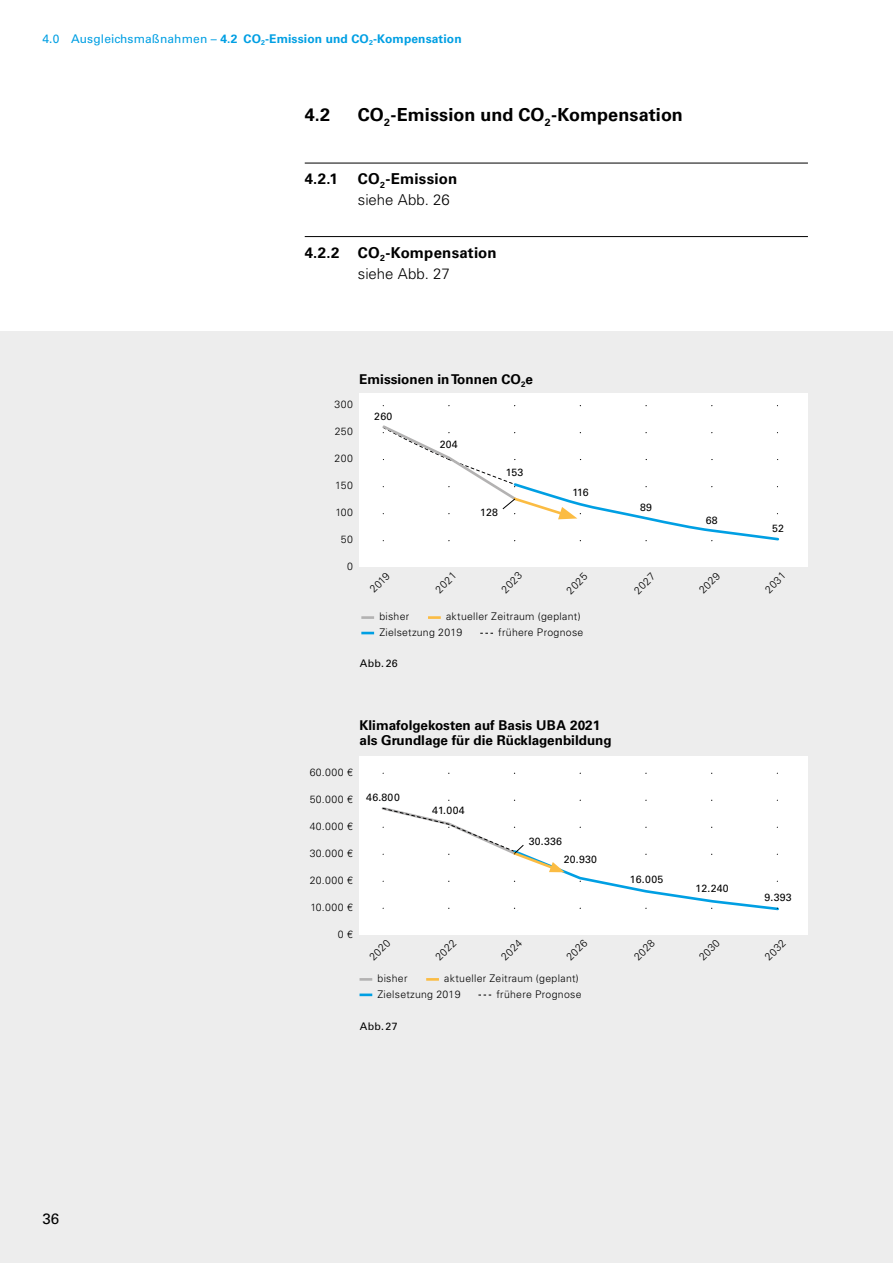
<style>
.page{position:relative;width:893px;height:1263px;background:#fff}
.page>*{position:absolute;margin:0;border:0;box-sizing:border-box;transform-origin:0 0}
.t1{font:700 18px "Univers LT Std";letter-spacing:.005em;color:#000}
.t2{font:700 15px/21px "Univers LT Std";letter-spacing:.01em;color:#000}
.t3{font:15px "Univers LT Std";color:#000}
.t4{font:700 13.5px/15px "Univers LT Std";color:#000}
.t5{font:700 12px "Univers LT Std";letter-spacing:.01em;color:#009fe3}
.t6{font:300 10.5px/15.5px "Univers LT Std";letter-spacing:.025em;color:#000}
.t7{font:10.5px "Univers LT Std";letter-spacing:.02em;color:#000}
.s1{font-weight:400}
.s2{font-weight:300}
</style>
<div class="page">
<div style="left:0;top:332px;width:893px;height:931px;background:#ededed"></div>
<div style="left:274px;top:331px;width:574px;height:331px;background:#ededed"></div>
<div style="left:359px;top:394px;width:449px;height:173px;background:#fff"></div>
<svg style="left:382px;top:425px;width:398px;height:117px"></svg>
<svg style="left:361px;top:616px;width:13px;height:3px"></svg>
<svg style="left:428px;top:616px;width:13px;height:3px"></svg>
<svg style="left:361px;top:632px;width:13px;height:2px"></svg>
<div style="left:703px;top:505px;width:15px;height:15px;background:#fff;border-radius:50%"></div>
<div style="left:639px;top:501px;width:15px;height:15px;background:#fff;border-radius:50%"></div>
<div style="left:570px;top:478px;width:16px;height:16px;background:#fff;border-radius:50%"></div>
<div style="left:359px;top:756px;width:448px;height:178px;background:#fff"></div>
<svg style="left:381px;top:800px;width:398px;height:111px"></svg>
<svg style="left:360px;top:978px;width:12px;height:3px"></svg>
<svg style="left:426px;top:978px;width:13px;height:3px"></svg>
<svg style="left:360px;top:993px;width:12px;height:3px"></svg>
<div style="left:376px;top:790px;width:15px;height:16px;background:#fff;border-radius:50%"></div>
<div style="left:575px;top:842px;width:15px;height:16px;background:#fff;border-radius:50%"></div>
<div style="left:705px;top:869px;width:16px;height:15px;background:#fff;border-radius:50%"></div>
<hr style="left:305px;top:163px;width:503px;height:1px;background:#000">
<hr style="left:305px;top:236px;width:503px;height:1px;background:#000">
<p class="t5" style="left:43px;top:31px;width:421px"><span class="s1">4.0 Ausgleichsmaßnahmen –</span> 4.2 CO<sub>2</sub>-Emission und CO<sub>2</sub>-Kompensation</p>
<h1 class="t1" style="left:305px;top:104px;width:27px">4.2</h1>
<h1 class="t1" style="left:358px;top:104px;width:327px">CO<sub>2</sub>-Emission und CO<sub>2</sub>-Kompensation</h1>
<h2 class="t2" style="left:305px;top:169px;width:35px">4.2.1</h2>
<h2 class="t2" style="left:358px;top:169px;width:101px">CO<sub>2</sub>-Emission <span class="s2">siehe Abb. 26</span></h2>
<h2 class="t2" style="left:305px;top:242px;width:194px;text-align:center">4.2.2 CO<sub>2</sub>-Kompensation <span class="s2">siehe Abb. 27</span></h2>
<p class="t4" style="left:359px;top:372px;width:175px">Emissionen in Tonnen CO<sub>2</sub>e</p>
<p class="t6" style="left:335px;top:397px;width:20px">300</p>
<p class="t6" style="left:335px;top:424px;width:20px">250</p>
<p class="t6" style="left:335px;top:451px;width:20px">200</p>
<p class="t6" style="left:335px;top:478px;width:19px">150</p>
<p class="t6" style="left:335px;top:505px;width:19px">100</p>
<p class="t6" style="left:341px;top:532px;width:13px">50</p>
<p class="t6" style="left:347px;top:559px;width:7px">0</p>
<p class="t7" style="left:374px;top:410px;width:19px">260</p>
<p class="t7" style="left:440px;top:438px;width:19px">204</p>
<p class="t7" style="left:506px;top:466px;width:19px">153</p>
<p class="t7" style="left:480px;top:506px;width:19px">128</p>
<p class="t7" style="left:572px;top:486px;width:18px">116</p>
<p class="t7" style="left:640px;top:501px;width:13px">89</p>
<p class="t7" style="left:706px;top:514px;width:13px">68</p>
<p class="t7" style="left:772px;top:522px;width:13px">52</p>
<p class="t6" style="left:366px;top:585px;width:25px;rotate:-45deg">2019</p>
<p class="t6" style="left:432px;top:586px;width:26px;rotate:-45deg">2021</p>
<p class="t6" style="left:498px;top:586px;width:26px;rotate:-45deg">2023</p>
<p class="t6" style="left:563px;top:587px;width:26px;rotate:-45deg">2025</p>
<p class="t6" style="left:630px;top:587px;width:26px;rotate:-45deg">2027</p>
<p class="t6" style="left:695px;top:586px;width:26px;rotate:-45deg">2029</p>
<p class="t6" style="left:761px;top:586px;width:26px;rotate:-45deg">2031</p>
<p class="t6" style="left:379px;top:609px;width:203px;text-indent:67px">aktueller Zeitraum (geplant)<br>Zielsetzung 2019</p>
<p class="t6" style="left:379px;top:609px;width:31px">bisher</p>
<p class="t6" style="left:498px;top:624px;width:87px">frühere Prognose</p>
<p class="t7" style="left:360px;top:657px;width:39px">Abb.26</p>
<p class="t4" style="left:360px;top:718px;width:254px">Klimafolgekosten auf Basis UBA 2021 als Grundlage für die Rücklagenbildung</p>
<p class="t6" style="left:310px;top:765px;width:45px">60.000 €</p>
<p class="t6" style="left:310px;top:792px;width:45px">50.000 €</p>
<p class="t6" style="left:310px;top:819px;width:45px">40.000 €</p>
<p class="t6" style="left:310px;top:846px;width:45px">30.000 €</p>
<p class="t6" style="left:310px;top:873px;width:45px">20.000 €</p>
<p class="t6" style="left:310px;top:900px;width:44px">10.000 €</p>
<p class="t6" style="left:338px;top:927px;width:17px">0 €</p>
<p class="t7" style="left:366px;top:791px;width:35px">46.800</p>
<p class="t7" style="left:432px;top:804px;width:34px">41.004</p>
<p class="t7" style="left:529px;top:835px;width:35px">30.336</p>
<p class="t7" style="left:564px;top:853px;width:35px">20.930</p>
<p class="t7" style="left:630px;top:873px;width:35px">16.005</p>
<p class="t7" style="left:696px;top:882px;width:34px">12.240</p>
<p class="t7" style="left:765px;top:891px;width:29px">9.393</p>
<p class="t6" style="left:366px;top:953px;width:26px;rotate:-45deg">2020</p>
<p class="t6" style="left:432px;top:953px;width:26px;rotate:-45deg">2022</p>
<p class="t6" style="left:497px;top:953px;width:26px;rotate:-45deg">2024</p>
<p class="t6" style="left:563px;top:953px;width:26px;rotate:-45deg">2026</p>
<p class="t6" style="left:630px;top:953px;width:26px;rotate:-45deg">2028</p>
<p class="t6" style="left:695px;top:953px;width:26px;rotate:-45deg">2030</p>
<p class="t6" style="left:761px;top:953px;width:26px;rotate:-45deg">2032</p>
<p class="t6" style="left:378px;top:971px;width:203px;text-indent:67px">aktueller Zeitraum (geplant)<br>Zielsetzung 2019</p>
<p class="t6" style="left:378px;top:971px;width:31px">bisher</p>
<p class="t6" style="left:496px;top:986px;width:87px">frühere Prognose</p>
<h2 class="t3" style="left:43px;top:1210px;width:18px">36</h2>
<p class="t7" style="left:360px;top:1020px;width:40px">Abb.27</p>
</div>
